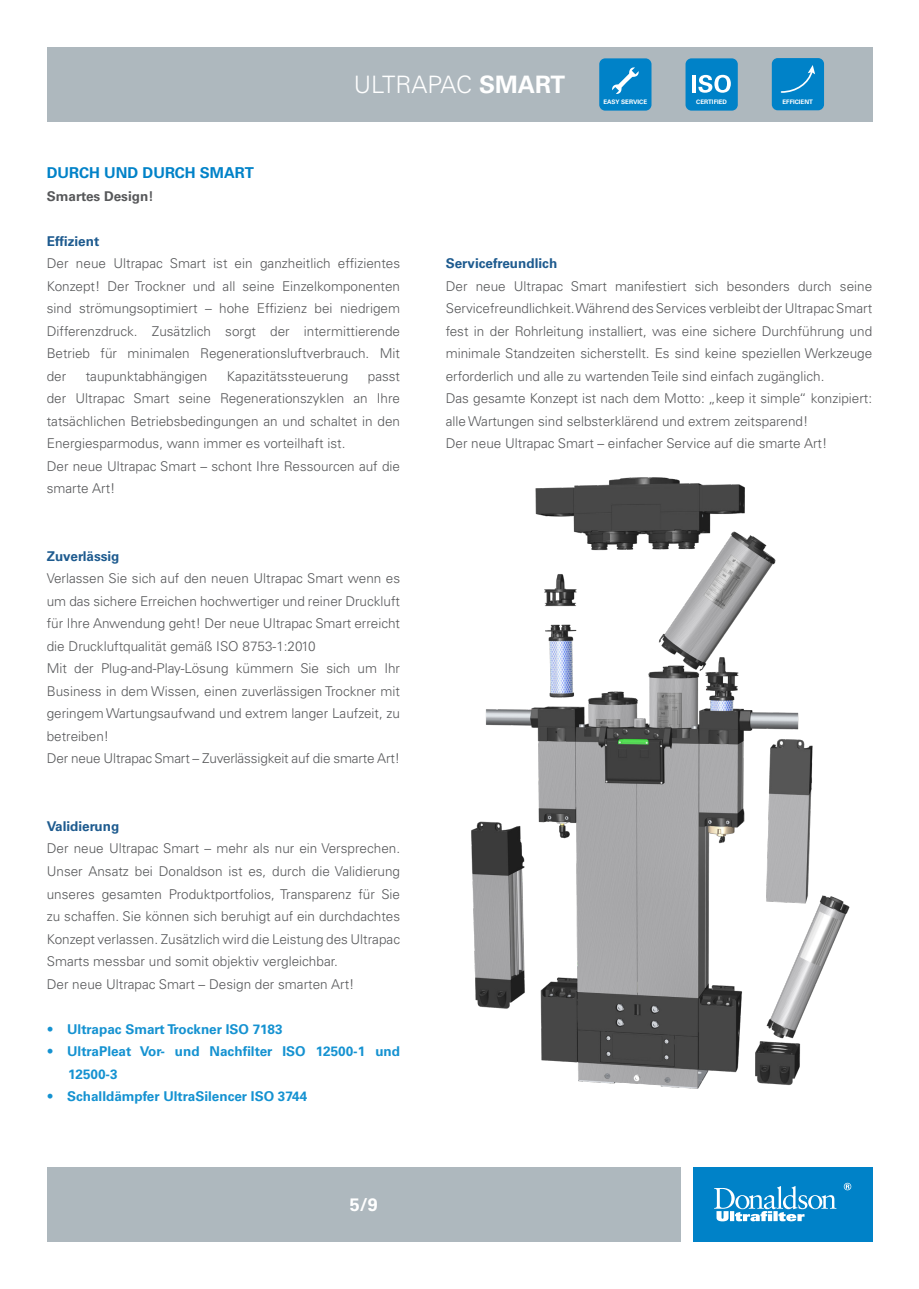
<style>
.page{position:relative;width:919px;height:1289px;background:#fff}
.page>*{position:absolute;margin:0;border:0;box-sizing:border-box;transform-origin:0 0}
.t1{font:300 24px "Univers LT Pro 45";color:#fff}
.t2{font:700 18px "Univers LT Pro 65";color:#fff}
.Heading{font:700 15px "Univers LT Pro 65";color:#0082c8}
.Text{font:300 13.5px/22.5px "Univers LT Pro 45";color:#57585a;text-align:justify}
.t3{font:700 13.5px/22.5px "Univers LT Pro 65";color:#1592d1}
.Subheading{font:700 13.5px "Univers LT Pro 65";color:#1e5b8f}
.Subheading-2{font:700 13.5px "Univers LT Pro 65";color:#57585a}
.t4{font:700 6.15px "Univers LT Pro 65";color:#fff}
.s1{font-family:"Univers LT Pro 65";font-weight:700}
.s2{font-family:"Univers LT Pro 45";font-weight:300}
</style>
<div class="page">
<div style="left:47px;top:47px;width:825px;height:75px;background:#aeb8be"></div>
<div style="left:47px;top:1167px;width:633px;height:75px;background:#aeb8be"></div>
<div style="left:693px;top:1167px;width:179px;height:75px;background:#0082c8"></div>
<svg style="left:714px;top:1186px;width:122px;height:35px"></svg>
<svg style="left:843px;top:1182px;width:8px;height:8px"></svg>
<div style="left:599px;top:58px;width:52px;height:53px;background:#0082c8;border-radius:6px"></div>
<svg style="left:612px;top:67px;width:27px;height:27px"></svg>
<div style="left:685px;top:58px;width:52px;height:53px;background:#0082c8;border-radius:6px"></div>
<hr style="left:692px;top:75px;width:4px;height:17px;background:#fff">
<svg style="left:698px;top:75px;width:32px;height:18px"></svg>
<div style="left:771px;top:58px;width:53px;height:52px;background:#0082c8;border-radius:6px"></div>
<svg style="left:780px;top:65px;width:35px;height:28px"></svg>
<img style="left:471px;top:477px;width:379px;height:612px">
<h1 class="t1" style="left:354px;top:70px;width:213px">ULTRAPAC <span class="s1">SMART</span></h1>
<p class="t4" style="left:603px;top:98px;width:45px">EASY SERVICE</p>
<p class="t4" style="left:696px;top:98px;width:32px">CERTIFIED</p>
<p class="t4" style="left:782px;top:98px;width:32px">EFFICIENT</p>
<p class="Heading" style="left:47px;top:164px;width:208px">DURCH UND DURCH SMART</p>
<p class="Subheading-2" style="left:47px;top:188px;width:108px">Smartes Design!</p>
<p class="Subheading" style="left:47px;top:233px;width:54px">Effizient</p>
<p class="Text" style="left:47px;top:252px;width:355px">Der neue Ultrapac Smart ist ein ganzheitlich effizientes Konzept! Der Trockner und all seine Einzelkomponenten sind strömungsoptimiert – hohe Effizienz bei niedrigem Differenzdruck. Zusätzlich sorgt der intermittierende Betrieb für minimalen Regenerationsluftverbrauch. Mit der</p>
<p class="Text" style="left:86px;top:365px;width:123px">taupunktabhängigen</p>
<p class="Text" style="left:227px;top:365px;width:123px">Kapazitätssteuerung</p>
<p class="Text" style="left:47px;top:365px;width:355px;text-indent:321px">passt der Ultrapac Smart seine Regenerationszyklen an Ihre tatsächlichen Betriebsbedingungen an und schaltet in den Energiesparmodus, wann immer es vorteilhaft ist.</p>
<p class="Text" style="left:47px;top:455px;width:355px">Der neue Ultrapac Smart – schont Ihre Ressourcen auf die smarte Art!</p>
<p class="Subheading" style="left:47px;top:548px;width:74px">Zuverlässig</p>
<p class="Text" style="left:47px;top:567px;width:355px">Verlassen Sie sich auf den neuen Ultrapac Smart wenn es um das sichere Erreichen hochwertiger und reiner Druckluft für Ihre Anwendung geht! Der neue Ultrapac Smart erreicht die Druckluftqualität gemäß ISO 8753-1:2010</p>
<p class="Text" style="left:47px;top:657px;width:355px">Mit der Plug-and-Play-Lösung kümmern Sie sich um Ihr Business in dem Wissen, einen zuverlässigen Trockner mit geringem Wartungsaufwand und extrem langer Laufzeit, zu betreiben!</p>
<p class="Text" style="left:47px;top:747px;width:355px">Der neue Ultrapac Smart – Zuverlässigkeit auf die smarte Art!</p>
<p class="Subheading" style="left:47px;top:818px;width:74px">Validierung</p>
<p class="Text" style="left:47px;top:837px;width:355px">Der neue Ultrapac Smart – mehr als nur ein Versprechen.<br>Unser Ansatz bei Donaldson ist es, durch die Validierung unseres gesamten Produktportfolios, Transparenz für Sie zu schaffen. Sie können sich beruhigt auf ein durchdachtes Konzept verlassen. Zusätzlich wird die Leistung des Ultrapac Smarts messbar und somit objektiv vergleichbar.</p>
<p class="Text" style="left:47px;top:972px;width:309px">Der neue Ultrapac Smart – Design der smarten Art!</p>
<p class="t3" style="left:47px;top:1017px;width:237px"><span class="s2">•</span> Ultrapac Smart Trockner ISO 7183</p>
<p class="t3" style="left:68px;top:1040px;width:333px;text-indent:-21px"><span class="s2">•</span> UltraPleat Vor- und Nachfilter ISO 12500-1 und<br>12500-3</p>
<p class="t3" style="left:47px;top:1085px;width:262px"><span class="s2">•</span> Schalldämpfer UltraSilencer ISO 3744</p>
<h2 class="t2" style="left:350px;top:1194px;width:30px">5/9</h2>
<p class="Subheading" style="left:446px;top:255px;width:113px">Servicefreundlich</p>
<p class="Text" style="left:446px;top:275px;width:428px">Der neue Ultrapac Smart manifestiert sich besonders durch seine Servicefreundlichkeit. Während des Services verbleibt der Ultrapac Smart fest in der Rohrleitung installiert, was eine sichere Durchführung und minimale Standzeiten sicherstellt. Es sind keine speziellen Werkzeuge erforderlich und alle zu wartenden Teile sind einfach zugänglich.</p>
<p class="Text" style="left:446px;top:387px;width:428px">Das gesamte Konzept ist nach dem Motto: „keep it simple“ konzipiert: alle Wartungen sind selbsterklärend und extrem zeitsparend!</p>
<p class="Text" style="left:446px;top:432px;width:383px">Der neue Ultrapac Smart – einfacher Service auf die smarte Art!</p>
</div>
